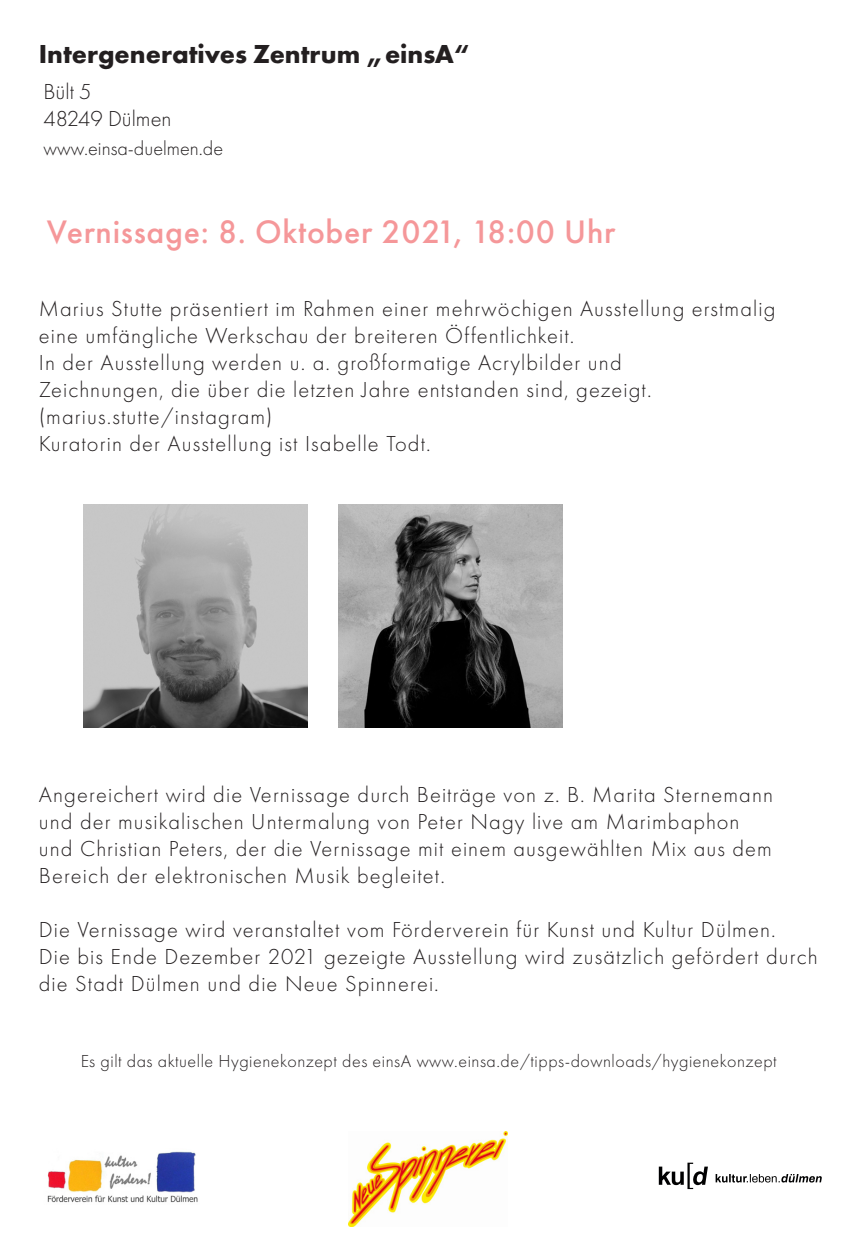
<style>
.page{position:relative;width:862px;height:1244px;background:#fff}
.page>*{position:absolute;margin:0;border:0;box-sizing:border-box;transform-origin:0 0}
.t1{font:500 33.75px "Futura PT";letter-spacing:.02em;color:#f59799}
.t2{font:700 27px "Futura PT";color:#231f20}
.t3{font:300 22.5px/27px "Futura PT";letter-spacing:.05em;color:#231f20}
.t4{font:300 22.5px/27px "Futura PT";color:#231f20}
.t5{font:300 20.25px "Futura PT";color:#231f20}
.t6{font:300 18px "Futura PT";letter-spacing:.03em;color:#231f20}
</style>
<div class="page">
<img style="left:83px;top:504px;width:224px;height:223px">
<img style="left:339px;top:504px;width:223px;height:223px">
<img style="left:348px;top:1131px;width:159px;height:95px">
<img style="left:47px;top:1151px;width:151px;height:52px">
<svg style="left:658px;top:1162px;width:49px;height:27px"></svg>
<svg style="left:715px;top:1174px;width:106px;height:8px"></svg>
<p class="t2" style="left:39px;top:36px;width:432px">Intergeneratives Zentrum „einsA“</p>
<p class="t4" style="left:44px;top:78px;width:129px">Bült 5<br>48249 Dülmen</p>
<p class="t5" style="left:44px;top:136px;width:181px">www.einsa-duelmen.de</p>
<h1 class="t1" style="left:47px;top:211px;width:569px">Vernissage: 8. Oktober 2021, 18:00 Uhr</h1>
<p class="t3" style="left:39px;top:295px;width:737px">Marius Stutte präsentiert im Rahmen einer mehrwöchigen Ausstellung erstmalig eine umfängliche Werkschau der breiteren Öffentlichkeit.<br>In der Ausstellung werden u. a. großformatige Acrylbilder und<br>Zeichnungen, die über die letzten Jahre entstanden sind, gezeigt. (marius.stutte/instagram)<br>Kuratorin der Ausstellung ist Isabelle Todt.</p>
<p class="t3" style="left:39px;top:781px;width:735px">Angereichert wird die Vernissage durch Beiträge von z. B. Marita Sternemann und der musikalischen Untermalung von Peter Nagy live am Marimbaphon und Christian Peters, der die Vernissage mit einem ausgewählten Mix aus dem Bereich der elektronischen Musik begleitet.</p>
<p class="t3" style="left:39px;top:916px;width:780px">Die Vernissage wird veranstaltet vom Förderverein für Kunst und Kultur Dülmen.<br>Die bis Ende Dezember 2021 gezeigte Ausstellung wird zusätzlich gefördert durch die Stadt Dülmen und die Neue Spinnerei.</p>
<p class="t6" style="left:81px;top:1051px;width:697px">Es gilt das aktuelle Hygienekonzept des einsA www.einsa.de/tipps-downloads/hygienekonzept</p>
</div>
